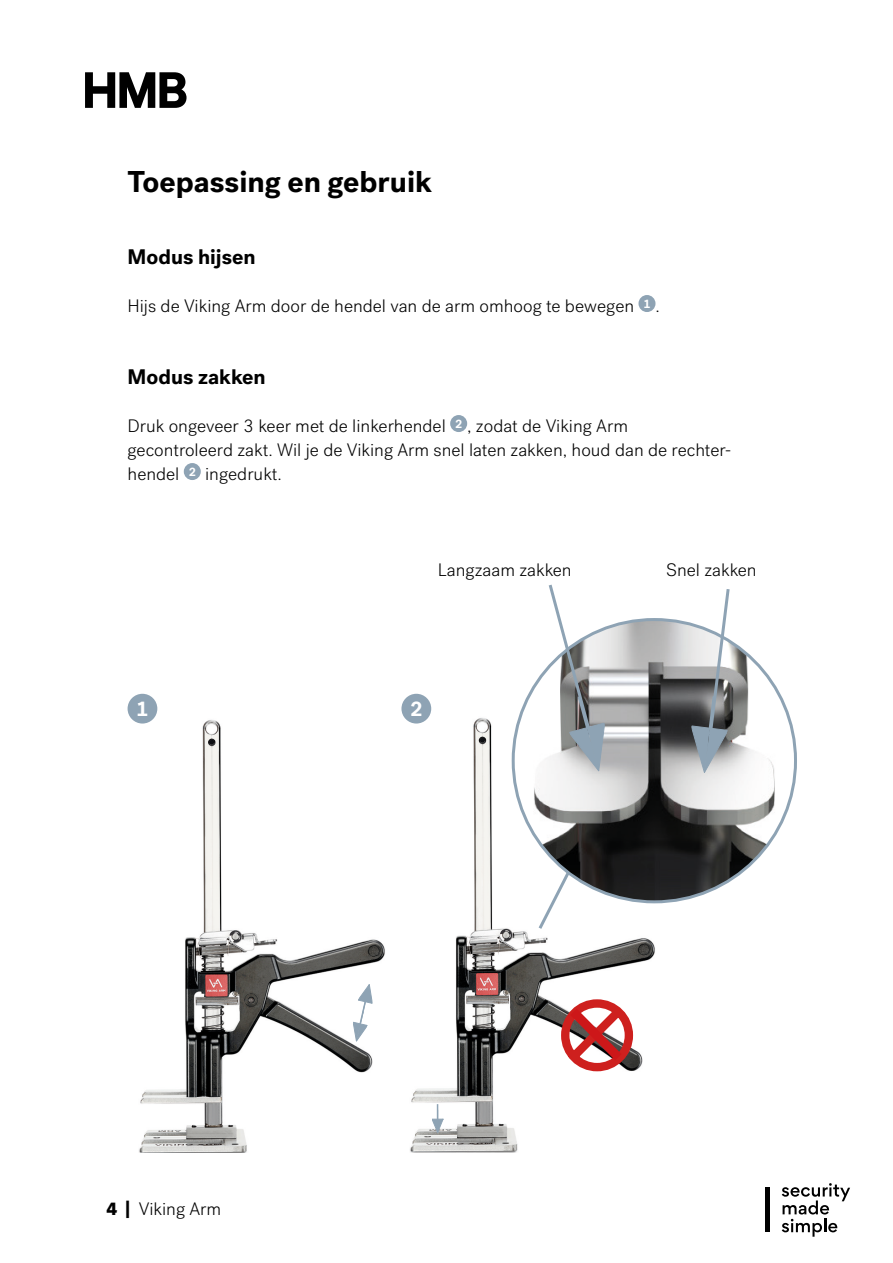
<style>
.page{position:relative;width:893px;height:1263px;background:#fff}
.page>*{position:absolute;margin:0;border:0;box-sizing:border-box;transform-origin:0 0}
.t1{font:700 30px "Post Grotesk";color:#000}
.t2{font:700 21px "Post Grotesk";color:#000}
.t3{font:700 20.85px "Post Grotesk";color:#fff}
.t4{font:300 18px/24px "Post Grotesk";color:#000}
.s1{font-weight:900}
</style>
<div class="page">
<svg style="left:85px;top:72px;width:102px;height:36px"></svg>
<svg style="left:782px;top:1183px;width:68px;height:54px"></svg>
<hr style="left:766px;top:1187px;width:4px;height:45px;background:#000">
<div style="left:638px;top:295px;width:17px;height:17px;background:#8ea3b4;border-radius:50%"></div>
<div style="left:450px;top:415px;width:17px;height:17px;background:#8ea3b4;border-radius:50%"></div>
<div style="left:184px;top:463px;width:17px;height:17px;background:#8ea3b4;border-radius:50%"></div>
<img style="left:139px;top:718px;width:246px;height:434px">
<img style="left:410px;top:717px;width:246px;height:435px">
<img style="left:513px;top:620px;width:282px;height:281px;border-radius:135px">
<svg style="left:691px;top:589px;width:40px;height:184px"></svg>
<svg style="left:546px;top:584px;width:59px;height:187px"></svg>
<svg style="left:353px;top:984px;width:19px;height:57px"></svg>
<svg style="left:432px;top:1104px;width:11px;height:28px"></svg>
<div style="left:128px;top:694px;width:29px;height:29px;background:#8ea3b4;border-radius:50%"></div>
<div style="left:401px;top:694px;width:30px;height:29px;background:#8ea3b4;border-radius:50%"></div>
<svg style="left:557px;top:995px;width:80px;height:80px"></svg>
<svg style="left:536px;top:868px;width:37px;height:64px"></svg>
<h1 class="t1" style="left:128px;top:163px;width:306px">Toepassing en gebruik</h1>
<p class="t2" style="left:128px;top:243px;width:130px">Modus hijsen</p>
<p class="t4" style="left:128px;top:294px;width:534px">Hijs de Viking Arm door de hendel van de arm omhoog te bewegen <sup>1</sup> .</p>
<p class="t2" style="left:128px;top:363px;width:140px">Modus zakken</p>
<p class="t4" style="left:128px;top:414px;width:605px">Druk ongeveer 3 keer met de linkerhendel <sup>2</sup> , zodat de Viking Arm gecontroleerd zakt. Wil je de Viking Arm snel laten zakken, houd dan de rechter&shy;hendel <sup>2</sup> ingedrukt.</p>
<p class="t4" style="left:438px;top:558px;width:135px">Langzaam zakken</p>
<p class="t4" style="left:666px;top:558px;width:92px">Snel zakken</p>
<p class="t3" style="left:136px;top:695px;width:14px">1</p>
<p class="t3" style="left:410px;top:695px;width:14px">2</p>
<p class="t4" style="left:107px;top:1196px;width:116px"><span class="s1">4 |</span> Viking Arm</p>
</div>
